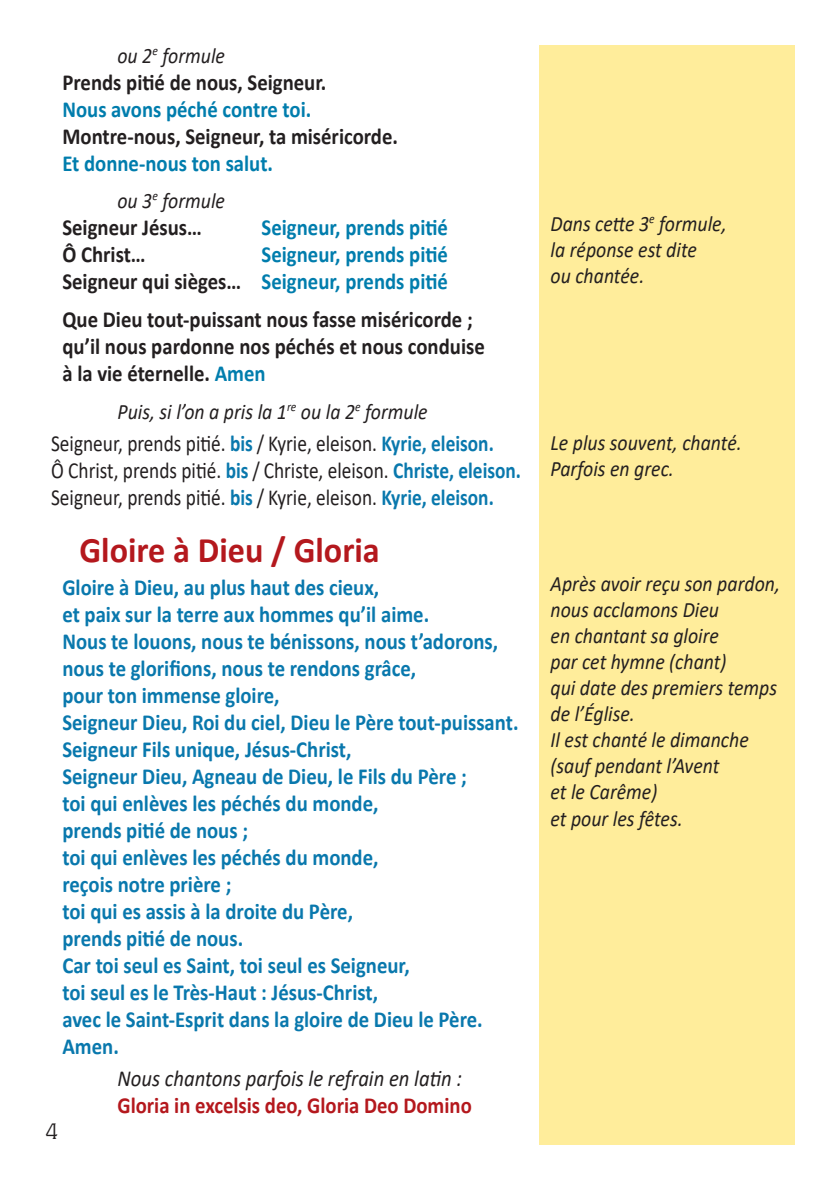
<style>
.page{position:relative;width:840px;height:1191px;background:#fff}
.page>*{position:absolute;margin:0;border:0;box-sizing:border-box;transform-origin:0 0}
.Intertitre{font:700 36px "Calibri";color:#b4181d;scale:.95 1}
.t1{font:300 condensed 24px "Figuera Variable";color:#231f20;scale:.95 1}
.Texte_bleu{font:700 23px/27px "Calibri";color:#0978ad;scale:.9 1}
.Texte_gras{font:700 23px/27px "Calibri";color:#231f20;scale:.9 1}
.Txt_Chants{font:23px "Calibri";color:#231f20;scale:.84 1}
.t2{font:700 23px/27.2px "Calibri";color:#007dad;text-align:right;scale:.9 1}
.Txt_Chants-2{font:italic 23px "Calibri";color:#231f20;scale:.9 1}
.Txt_Chants-3{font:700 23px "Calibri";color:#b4181d;scale:.9 1}
.Texte_explication_italique{font:italic 22px/26px "Calibri";color:#231f20;scale:.9 1}
.Texte_gras-2{font:italic 22px "Calibri";color:#231f20;scale:.9 1}
.s1{color:#007dad}
.s2{color:#231f20}
.s3{font-weight:700;color:#0978ad}
</style>
<div class="page">
<div style="left:539px;top:45px;width:255px;height:1100px;background:#ffed9b"></div>
<p class="Texte_gras-2" style="left:117px;top:40px;width:121px">ou 2<sup>e</sup> formule</p>
<p class="Texte_gras" style="left:62px;top:68px;width:295px">Prends pitié de nous, Seigneur.<br><span class="s1">Nous avons péché contre toi.</span></p>
<p class="Texte_gras" style="left:62px;top:122px;width:374px">Montre-nous, Seigneur, ta miséricorde.<br><span class="s1">Et donne-nous ton salut.</span></p>
<p class="Texte_explication_italique" style="left:117px;top:186px;width:121px">ou 3<sup>e</sup> formule</p>
<p class="Texte_gras" style="left:62px;top:213px;width:156px">Seigneur Jésus…</p>
<p class="t2" style="left:261px;top:213px;width:208px">Seigneur, prends pitié</p>
<p class="Texte_gras" style="left:62px;top:240px;width:94px">Ô Christ…</p>
<p class="t2" style="left:62px;top:240px;width:429px">Seigneur, prends pitié<br><span class="s2">Seigneur qui sièges…</span> Seigneur, prends pitié</p>
<p class="Texte_gras" style="left:62px;top:306px;width:470px">Que Dieu tout-puissant nous fasse miséricorde ; qu’il nous pardonne nos péchés et nous conduise à la vie éternelle. <span class="s1">Amen</span></p>
<p class="Texte_explication_italique" style="left:117px;top:397px;width:346px">Puis, si l’on a pris la 1<sup>re</sup> ou la 2<sup>e</sup> formule</p>
<p class="Txt_Chants" style="left:51px;top:428px;width:528px">Seigneur, prends pitié. <span class="s3">bis</span> / Kyrie, eleison. <span class="s3">Kyrie, eleison.</span></p>
<p class="Txt_Chants" style="left:51px;top:455px;width:560px">Ô Christ, prends pitié. <span class="s3">bis</span> / Christe, eleison. <span class="s3">Christe, eleison.</span></p>
<p class="Txt_Chants" style="left:51px;top:482px;width:528px">Seigneur, prends pitié. <span class="s3">bis</span> / Kyrie, eleison. <span class="s3">Kyrie, eleison.</span></p>
<p class="Intertitre" style="left:79px;top:524px;width:317px">Gloire à Dieu / Gloria</p>
<p class="Texte_bleu" style="left:62px;top:573px;width:508px">Gloire à Dieu, au plus haut des cieux,<br>et paix sur la terre aux hommes qu’il aime.<br>Nous te louons, nous te bénissons, nous t’adorons, nous te glorifions, nous te rendons grâce,<br>pour ton immense gloire,<br>Seigneur Dieu, Roi du ciel, Dieu le Père tout-puissant.<br>Seigneur Fils unique, Jésus-Christ,<br>Seigneur Dieu, Agneau de Dieu, le Fils du Père ;<br>toi qui enlèves les péchés du monde,<br>prends pitié de nous ;<br>toi qui enlèves les péchés du monde,<br>reçois notre prière ;<br>toi qui es assis à la droite du Père,<br>prends pitié de nous.<br>Car toi seul es Saint, toi seul es Seigneur,<br>toi seul es le Très-Haut : Jésus-Christ,<br>avec le Saint-Esprit dans la gloire de Dieu le Père.<br>Amen.</p>
<p class="Txt_Chants-2" style="left:117px;top:1062px;width:384px">Nous chantons parfois le refrain en latin :</p>
<p class="Txt_Chants-3" style="left:117px;top:1089px;width:395px">Gloria in excelsis deo, Gloria Deo Domino</p>
<p class="t1" style="left:45px;top:1113px;width:15px">4</p>
<p class="Texte_explication_italique" style="left:550px;top:209px;width:197px">Dans cette 3<sup>e</sup> formule, la réponse est dite<br>ou chantée.</p>
<p class="Texte_explication_italique" style="left:550px;top:429px;width:214px">Le plus souvent, chanté.</p>
<p class="Texte_explication_italique" style="left:550px;top:455px;width:138px">Parfois en grec.</p>
<p class="Texte_explication_italique" style="left:550px;top:570px;width:256px">Après avoir reçu son pardon, nous acclamons Dieu<br>en chantant sa gloire<br>par cet hymne (chant)<br>qui date des premiers temps de l’Église.</p>
<p class="Texte_explication_italique" style="left:550px;top:726px;width:222px">Il est chanté le dimanche (sauf pendant l’Avent<br>et le Carême)<br>et pour les fêtes.</p>
</div>
